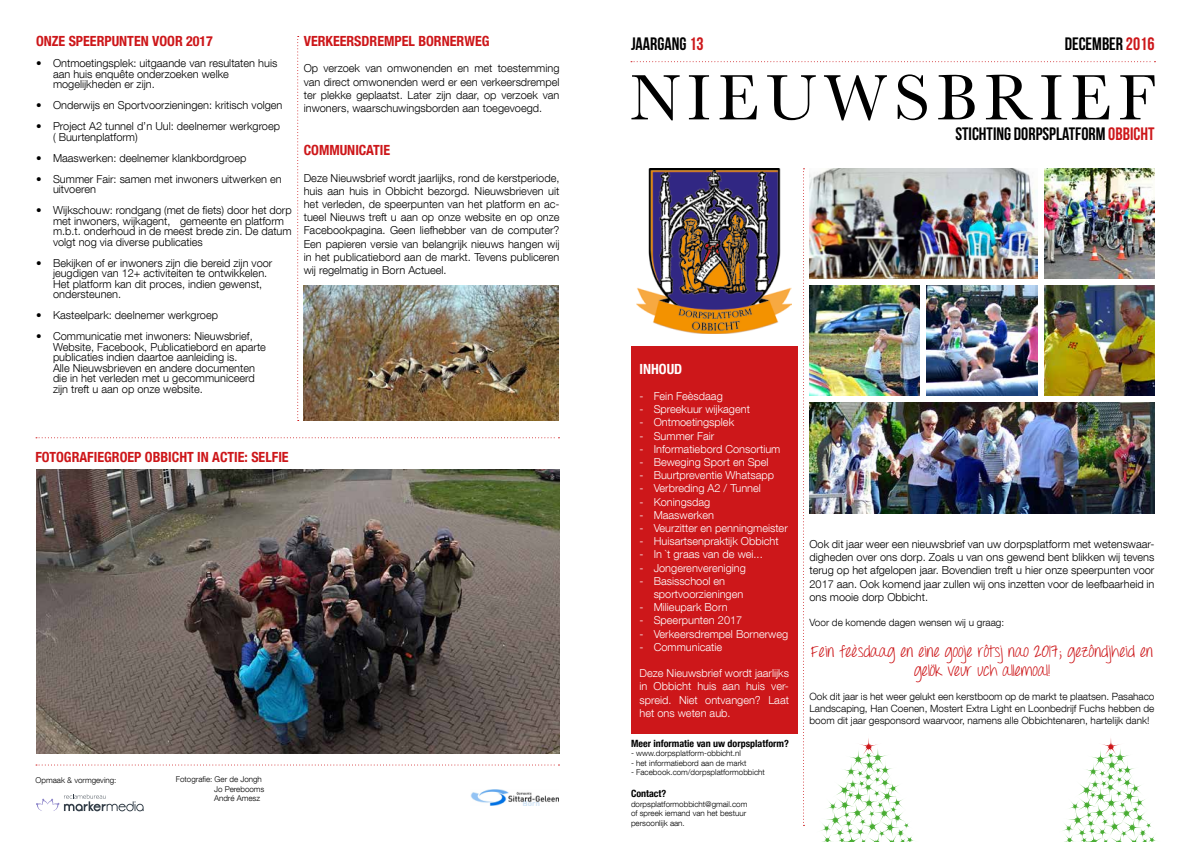
<style>
.page{position:relative;width:1191px;height:842px;background:#fff}
.page>*{position:absolute;margin:0;border:0;box-sizing:border-box;transform-origin:0 0}
.t1{font:66.7px "Baskerville MT Std";letter-spacing:.1em;color:#000}
.t2{font:700 18px "Bebas Neue";color:#000}
.t3{font:16px/19.2px "Throw My Hands Upinthe Air";color:#cd171a;text-align:center}
.t4{font:700 condensed 14px "Helvetica Neue LT Com";color:#cd171a}
.t5{font:700 condensed 14px "Helvetica Neue LT Com";color:#fff}
.t6{font:300 11px/10.5px "Helvetica Neue LT Com";color:#000}
.t7{font:300 11px/13.2px "Helvetica Neue LT Com";color:#fff}
.t8{font:300 10px/12px "Helvetica Neue LT Com";color:#000;text-align:justify}
.t9{font:700 condensed 10px "Helvetica Neue LT Com";color:#000}
.t10{font:300 8px/9.6px "Helvetica Neue LT Com";color:#000}
.s1{color:#cd171a}
</style>
<div class="page">
<svg style="left:631px;top:61px;width:524px;height:1px"></svg>
<div style="left:631px;top:347px;width:166px;height:387px;background:#cd171a"></div>
<img style="left:809px;top:168px;width:228px;height:111px">
<img style="left:809px;top:286px;width:110px;height:110px">
<img style="left:637px;top:168px;width:154px;height:166px">
<img style="left:471px;top:789px;width:88px;height:17px">
<img style="left:927px;top:286px;width:110px;height:110px">
<img style="left:1044px;top:168px;width:110px;height:111px">
<img style="left:1044px;top:286px;width:110px;height:110px">
<img style="left:809px;top:403px;width:345px;height:110px">
<svg style="left:803px;top:168px;width:1px;height:658px"></svg>
<svg style="left:36px;top:794px;width:108px;height:17px"></svg>
<svg style="left:297px;top:36px;width:2px;height:385px"></svg>
<img style="left:36px;top:470px;width:523px;height:284px">
<img style="left:304px;top:286px;width:255px;height:135px">
<svg style="left:36px;top:437px;width:523px;height:1px"></svg>
<svg style="left:36px;top:764px;width:523px;height:1px"></svg>
<svg style="left:821px;top:738px;width:93px;height:104px"></svg>
<svg style="left:1063px;top:738px;width:93px;height:104px"></svg>
<p class="t4" style="left:36px;top:33px;width:178px">ONZE SPEERPUNTEN VOOR 2017</p>
<p class="t6" style="left:53px;top:58px;width:226px;text-indent:-17px">• Ontmoetingsplek: uitgaande van resultaten huis aan huis enquête onderzoeken welke mogelijkheden er zijn.</p>
<p class="t6" style="left:36px;top:100px;width:248px">• Onderwijs en Sportvoorzieningen: kritisch volgen</p>
<p class="t6" style="left:53px;top:121px;width:229px;text-indent:-17px">• Project A2 tunnel d’n Uul: deelnemer werkgroep ( Buurtenplatform)</p>
<p class="t6" style="left:36px;top:152px;width:212px">• Maaswerken: deelnemer klankbordgroep</p>
<p class="t6" style="left:53px;top:173px;width:230px;text-indent:-17px">• Summer Fair: samen met inwoners uitwerken en uitvoeren</p>
<p class="t6" style="left:53px;top:205px;width:240px;text-indent:-17px">• Wijkschouw: rondgang (met de fiets) door het dorp met inwoners, wijkagent, gemeente en platform m.b.t. onderhoud in de meest brede zin. De datum volgt nog via diverse publicaties</p>
<p class="t6" style="left:53px;top:257px;width:221px;text-indent:-17px">• Bekijken of er inwoners zijn die bereid zijn voor jeugdigen van 12+ activiteiten te ontwikkelen.<br>Het platform kan dit proces, indien gewenst, ondersteunen.</p>
<p class="t6" style="left:36px;top:310px;width:184px">• Kasteelpark: deelnemer werkgroep</p>
<p class="t6" style="left:53px;top:331px;width:214px;text-indent:-17px">• Communicatie met inwoners: Nieuwsbrief, Website, Facebook, Publicatiebord en aparte publicaties indien daartoe aanleiding is.<br>Alle Nieuwsbrieven en andere documenten die in het verleden met u gecommuniceerd zijn treft u aan op onze website.</p>
<p class="t4" style="left:304px;top:33px;width:187px">VERKEERSDREMPEL BORNERWEG</p>
<p class="t6" style="left:304px;top:62px;width:257px;line-height:13.2px;text-align:justify">Op verzoek van omwonenden en met toestemming van direct omwonenden werd er een verkeersdrempel ter plekke geplaatst. Later zijn daar, op verzoek van inwoners, waarschuwingsborden aan toegevoegd.</p>
<p class="t4" style="left:304px;top:142px;width:88px">COMMUNICATIE</p>
<p class="t6" style="left:304px;top:171px;width:257px;line-height:13.2px;text-align:justify">Deze Nieuwsbrief wordt jaarlijks, rond de kerstperiode, huis aan huis in Obbicht bezorgd. Nieuwsbrieven uit het verleden, de speerpunten van het platform en ac&shy;tueel Nieuws treft u aan op onze website en op onze Facebookpagina. Geen liefhebber van de computer?<br>Een papieren versie van belangrijk nieuws hangen wij in het publicatiebord aan de markt. Tevens publiceren wij regelmatig in Born Actueel.</p>
<p class="t4" style="left:36px;top:448px;width:255px">FOTOGRAFIEGROEP OBBICHT IN ACTIE: SELFIE</p>
<p class="t10" style="left:36px;top:775px;width:82px">Opmaak &amp; vormgeving:</p>
<p class="t10" style="left:214px;top:774px;width:52px;text-indent:-38px">Fotografie: Ger de Jongh<br>Jo Perebooms<br>André Amesz</p>
<h2 class="t2" style="left:631px;top:33px;width:74px">JAARGANG <span class="s1">13</span></h2>
<h2 class="t2" style="left:1064px;top:33px;width:91px">DECEMBER <span class="s1">2016</span></h2>
<h1 class="t1" style="left:630px;top:59px;width:526px">NIEUWSBRIEF</h1>
<h2 class="t2" style="left:955px;top:124px;width:200px">STICHTING DORPSPLATFORM <span class="s1">OBBICHT</span></h2>
<p class="t5" style="left:639px;top:360px;width:44px">INHOUD</p>
<p class="t7" style="left:639px;top:389px;width:85px">- Fein Feèsdaag</p>
<p class="t7" style="left:639px;top:402px;width:112px">- Spreekuur wijkagent</p>
<p class="t7" style="left:639px;top:416px;width:96px">- Ontmoetingsplek</p>
<p class="t7" style="left:639px;top:429px;width:76px">- Summer Fair</p>
<p class="t7" style="left:639px;top:442px;width:142px">- Informatiebord Consortium</p>
<p class="t7" style="left:639px;top:455px;width:131px">- Beweging Sport en Spel</p>
<p class="t7" style="left:639px;top:468px;width:136px">- Buurtpreventie Whatsapp</p>
<p class="t7" style="left:639px;top:482px;width:123px">- Verbreding A2 / Tunnel</p>
<p class="t7" style="left:639px;top:495px;width:72px">- Koningsdag</p>
<p class="t7" style="left:639px;top:508px;width:76px">- Maaswerken</p>
<p class="t7" style="left:639px;top:521px;width:150px">- Veurzitter en penningmeister</p>
<p class="t7" style="left:639px;top:534px;width:141px">- Huisartsenpraktijk Obbicht</p>
<p class="t7" style="left:639px;top:548px;width:125px">- In `t graas van de wei...</p>
<p class="t7" style="left:639px;top:561px;width:108px">- Jongerenvereniging</p>
<p class="t7" style="left:653px;top:574px;width:91px;text-indent:-14px">- Basisschool en sportvoorzieningen</p>
<p class="t7" style="left:639px;top:600px;width:90px">- Milieupark Born</p>
<p class="t7" style="left:639px;top:614px;width:104px">- Speerpunten 2017</p>
<p class="t7" style="left:639px;top:627px;width:150px">- Verkeersdrempel Bornerweg</p>
<p class="t7" style="left:639px;top:640px;width:84px">- Communicatie</p>
<p class="t7" style="left:639px;top:666px;width:151px;text-align:justify">Deze Nieuwsbrief wordt jaarlijks in Obbicht huis aan huis ver&shy;spreid. Niet ontvangen? Laat het ons weten aub.</p>
<p class="t9" style="left:631px;top:737px;width:159px">Meer informatie van uw dorpsplatform?</p>
<p class="t10" style="left:631px;top:748px;width:111px">- www.dorpsplatform-obbicht.nl</p>
<p class="t10" style="left:631px;top:758px;width:117px">- het informatiebord aan de markt</p>
<p class="t10" style="left:631px;top:768px;width:135px">- Facebook.com/dorpsplatformobbicht</p>
<p class="t9" style="left:631px;top:787px;width:37px">Contact?</p>
<p class="t10" style="left:631px;top:799px;width:118px">dorpsplatformobbicht@gmail.com of spreek iemand van het bestuur persoonlijk aan.</p>
<p class="t6" style="left:809px;top:537px;width:346px;line-height:13.2px;text-align:justify">Ook dit jaar weer een nieuwsbrief van uw dorpsplatform met wetenswaar&shy;digheden over ons dorp. Zoals u van ons gewend bent blikken wij tevens terug op het afgelopen jaar. Bovendien treft u hier onze speerpunten voor 2017 aan. Ook komend jaar zullen wij ons inzetten voor de leefbaarheid in ons mooie dorp Obbicht.</p>
<p class="t8" style="left:809px;top:616px;width:196px">Voor de komende dagen wensen wij u graag:</p>
<h3 class="t3" style="left:811px;top:643px;width:344px">Fein feèsdaag en eine gooje rôtsj nao 2017; gezôndjheid en gelök veur uch allemoal!</h3>
<p class="t8" style="left:809px;top:691px;width:346px">Ook dit jaar is het weer gelukt een kerstboom op de markt te plaatsen. Pasahaco Landscaping, Han Coenen, Mostert Extra Light en Loonbedrijf Fuchs hebben de boom dit jaar gesponsord waarvoor, namens alle Obbichtenaren, hartelijk dank!</p>
</div>
